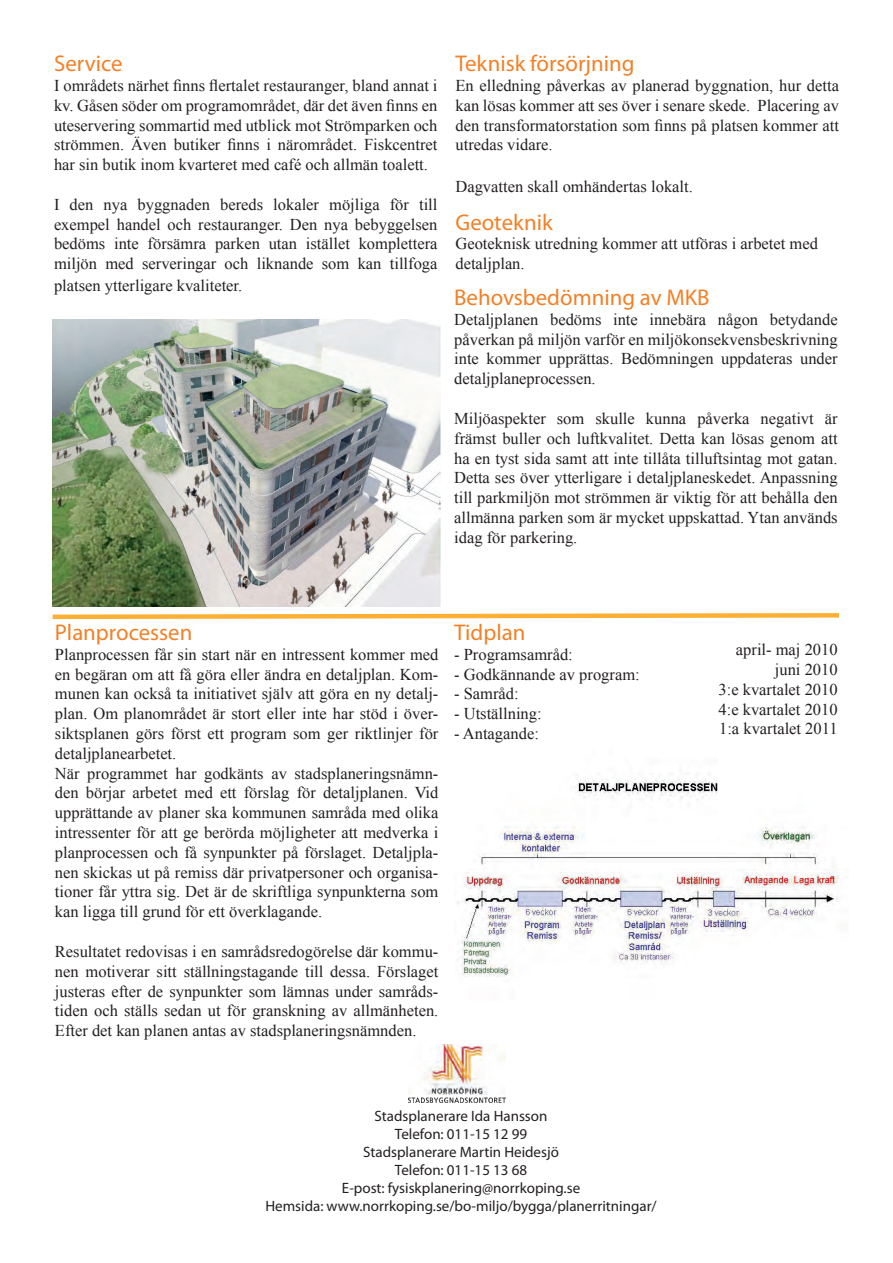
<style>
.page{position:relative;width:893px;height:1263px;background:#fff}
.page>*{position:absolute;margin:0;border:0;box-sizing:border-box;transform-origin:0 0}
.t1{font:22.8px "Myriad Pro";color:#f48026}
.t2{font:16.5px/19.8px "Times New Roman";color:#231f20;text-align:justify}
.t3{font:15px/18px "Myriad Pro";color:#231f20;text-align:center}
</style>
<div class="page">
<img style="left:408px;top:1044px;width:98px;height:58px">
<img style="left:457px;top:774px;width:391px;height:203px">
<img style="left:53px;top:320px;width:388px;height:287px">
<svg style="left:52px;top:613px;width:787px;height:7px"></svg>
<h1 class="t1" style="left:54px;top:49px;width:70px">Service</h1>
<p class="t2" style="left:54px;top:75px;width:385px">I områdets närhet finns flertalet restauranger, bland annat i kv. Gåsen söder om programområdet, där det även finns en uteservering sommartid med utblick mot Strömparken och strömmen. Även butiker finns i närområdet. Fiskcentret har sin butik inom kvarteret med café och allmän toalett.</p>
<p class="t2" style="left:54px;top:194px;width:385px">I den nya byggnaden bereds lokaler möjliga för till exempel handel och restauranger. Den nya bebyggelsen bedöms inte försämra parken utan istället komplettera miljön med serveringar och liknande som kan tillfoga</p>
<p class="t2" style="left:54px;top:275px;width:190px">platsen ytterligare kvaliteter.</p>
<h1 class="t1" style="left:455px;top:49px;width:181px">Teknisk försörjning</h1>
<p class="t2" style="left:455px;top:75px;width:385px">En elledning påverkas av planerad byggnation, hur detta kan lösas kommer att ses över i senare skede. Placering av den transformatorstation som finns på platsen kommer att utredas vidare.</p>
<p class="t2" style="left:455px;top:176px;width:239px">Dagvatten skall omhändertas lokalt.</p>
<h1 class="t1" style="left:455px;top:208px;width:99px">Geoteknik</h1>
<p class="t2" style="left:455px;top:234px;width:364px">Geoteknisk utredning kommer att utföras i arbetet med detaljplan.</p>
<h1 class="t1" style="left:454px;top:283px;width:257px">Behovsbedömning av MKB</h1>
<p class="t2" style="left:454px;top:309px;width:385px">Detaljplanen bedöms inte innebära någon betydande påverkan på miljön varför en miljökonsekvensbeskrivning inte kommer upprättas. Bedömningen uppdateras under detaljplaneprocessen.</p>
<p class="t2" style="left:454px;top:408px;width:385px">Miljöaspekter som skulle kunna påverka negativt är främst buller och luftkvalitet. Detta kan lösas genom att ha en tyst sida samt att inte tillåta tilluftsintag mot gatan.<br>Detta ses över ytterligare i detaljplaneskedet. Anpassning till parkmiljön mot strömmen är viktig för att behålla den allmänna parken som är mycket uppskattad. Ytan används idag för parkering.</p>
<h1 class="t1" style="left:55px;top:618px;width:139px">Planprocessen</h1>
<p class="t2" style="left:55px;top:644px;width:385px;text-align:left">Planprocessen får sin start när en intressent kommer med en begäran om att få göra eller ändra en detaljplan. Kom&shy;munen kan också ta initiativet själv att göra en ny detalj&shy;plan. Om planområdet är stort eller inte har stöd i över&shy;siktsplanen görs först ett program som ger riktlinjer för detaljplanearbetet.<br>När programmet har godkänts av stadsplaneringsnämn&shy;den börjar arbetet med ett förslag för detaljplanen. Vid upprättande av planer ska kommunen samråda med olika intressenter för att ge berörda möjligheter att medverka i planprocessen och få synpunkter på förslaget. Detaljpla&shy;nen skickas ut på remiss där privatpersoner och organisa&shy;tioner får yttra sig. Det är de skriftliga synpunkterna som kan ligga till grund för ett överklagande.</p>
<p class="t2" style="left:55px;top:941px;width:385px">Resultatet redovisas i en samrådsredogörelse där kommu&shy;nen motiverar sitt ställningstagande till dessa. Förslaget justeras efter de synpunkter som lämnas under samråds&shy;tiden och ställs sedan ut för granskning av allmänheten.<br>Efter det kan planen antas av stadsplaneringsnämnden.</p>
<h1 class="t1" style="left:454px;top:618px;width:73px">Tidplan</h1>
<p class="t2" style="left:454px;top:644px;width:120px">- Programsamråd:</p>
<p class="t2" style="left:454px;top:664px;width:187px">- Godkännande av program:</p>
<p class="t2" style="left:454px;top:684px;width:66px">- Samråd:</p>
<p class="t2" style="left:454px;top:704px;width:89px">- Utställning:</p>
<p class="t2" style="left:454px;top:723px;width:86px">- Antagande:</p>
<p class="t2" style="left:718px;top:639px;width:121px;text-align:right">april- maj 2010 juni 2010<br>3:e kvartalet 2010<br>4:e kvartalet 2010<br>1:a kvartalet 2011</p>
<p class="t3" style="left:265px;top:1107px;width:393px">Stadsplanerare Ida Hansson<br>Telefon: 011-15 12 99<br>Stadsplanerare Martin Heidesjö<br>Telefon: 011-15 13 68<br>E-post: fysiskplanering@norrkoping.se<br>Hemsida: www.norrkoping.se/bo-miljo/bygga/planerritningar/</p>
</div>
